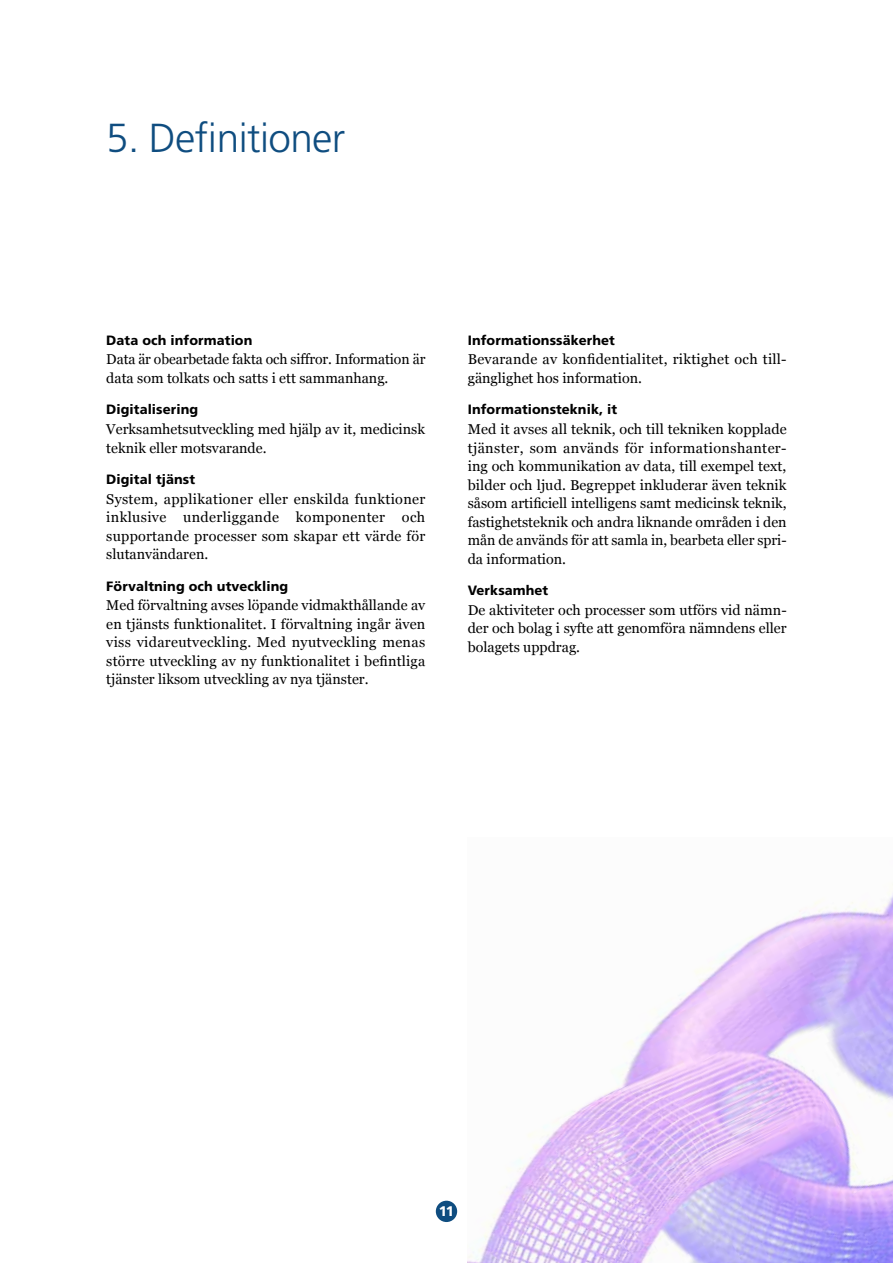
<style>
.page{position:relative;width:893px;height:1263px;background:#fff}
.page>*{position:absolute;margin:0;border:0;box-sizing:border-box;transform-origin:0 0}
.t1{font:300 40.5px "Frutiger SLLOTF";letter-spacing:-.015em;color:#0f4d80}
.t2{font:14.25px/18.6px "Georgia";color:#000;text-align:justify}
.t3{font:800 13.95px "Frutiger SLLOTF";color:#fff}
.t4{font:800 13.5px "Frutiger SLLOTF";letter-spacing:.005em;color:#000}
</style>
<div class="page">
<img style="left:468px;top:884px;width:425px;height:379px">
<div style="left:436px;top:1201px;width:21px;height:21px;background:#0f4d80;border-radius:50%"></div>
<h1 class="t1" style="left:106px;top:115px;width:241px">5. Definitioner</h1>
<p class="t4" style="left:106px;top:332px;width:148px">Data och information</p>
<p class="t2" style="left:106px;top:350px;width:321px">Data är obearbetade fakta och siffror. Information är data som tolkats och satts i ett sammanhang.</p>
<p class="t4" style="left:106px;top:402px;width:93px">Digitalisering</p>
<p class="t2" style="left:106px;top:419px;width:320px">Verksamhetsutveckling med hjälp av it, medicinsk teknik eller motsvarande.</p>
<p class="t4" style="left:106px;top:471px;width:90px">Digital tjänst</p>
<p class="t2" style="left:106px;top:489px;width:321px">System, applikationer eller enskilda funktioner inklusive underliggande komponenter och supportande processer som skapar ett värde för slutanvändaren.</p>
<p class="t4" style="left:106px;top:578px;width:183px">Förvaltning och utveckling</p>
<p class="t2" style="left:106px;top:596px;width:320px">Med förvaltning avses löpande vidmakthållande av en tjänsts funktionalitet. I förvaltning ingår även viss vidareutveckling. Med nyutveckling menas större utveckling av ny funktionalitet i befintliga tjänster liksom utveckling av nya tjänster.</p>
<p class="t4" style="left:468px;top:332px;width:149px">Informationssäkerhet</p>
<p class="t2" style="left:468px;top:350px;width:320px">Bevarande av konfidentialitet, riktighet och till&shy;gänglighet hos information.</p>
<p class="t4" style="left:468px;top:402px;width:151px">Informationsteknik, it</p>
<p class="t2" style="left:468px;top:419px;width:320px">Med it avses all teknik, och till tekniken kopplade tjänster, som används för informationshanter&shy;ing och kommunikation av data, till exempel text, bilder och ljud. Begreppet inkluderar även teknik såsom artificiell intelligens samt medicinsk teknik, fastighetsteknik och andra liknande områden i den mån de används för att samla in, bearbeta eller spri&shy;da information.</p>
<p class="t4" style="left:468px;top:582px;width:82px">Verksamhet</p>
<p class="t2" style="left:468px;top:600px;width:320px">De aktiviteter och processer som utförs vid nämn&shy;der och bolag i syfte att genomföra nämndens eller bolagets uppdrag.</p>
<p class="t3" style="left:439px;top:1202px;width:17px">11</p>
</div>
